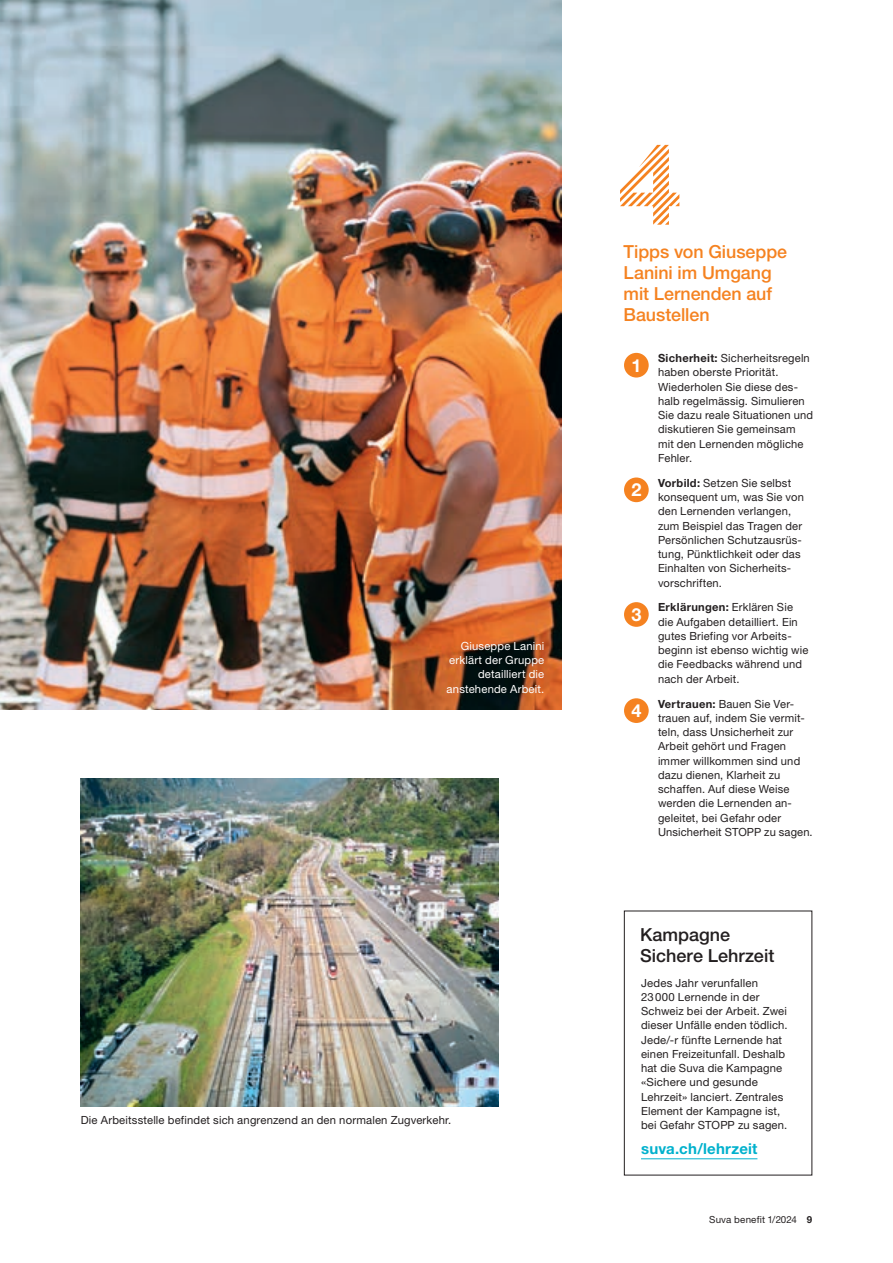
<style>
.page{position:relative;width:893px;height:1263px;background:#fff}
.page>*{position:absolute;margin:0;border:0;box-sizing:border-box;transform-origin:0 0}
.box_titel_klein{font:114px "Suva Schraffur";color:#f58220}
.box_titel_klein-2{font:500 18px/21px "Helvetica Neue LT Std";color:#f58220}
.boxtitel_sehr_klein{font:500 18px/21px "Helvetica Neue LT Std";color:#231f20}
.box_titel_gross{font:700 18px "Helvetica Neue LT Std";color:#fff}
.link{font:700 15px "Helvetica Neue LT Std";letter-spacing:.015em;color:#00b1cd}
.box_text{font:11.25px/14.2px "Helvetica Neue LT Std";letter-spacing:.015em;color:#231f20}
.legende{font:11.25px "Helvetica Neue LT Std";letter-spacing:.015em;color:#231f20}
.legende-2{font:11.25px/14.2px "Helvetica Neue LT Std";letter-spacing:.02em;color:#fff;text-align:right}
.t1{font:9.75px "Helvetica Neue LT Std";letter-spacing:.02em;color:#231f20}
.s1{font-weight:700}
</style>
<div class="page">
<img style="left:0;top:0;width:561px;height:709px">
<div style="left:624px;top:353px;width:25px;height:24px;background:#f58220;border-radius:50%"></div>
<div style="left:624px;top:477px;width:25px;height:25px;background:#f58220;border-radius:50%"></div>
<div style="left:624px;top:602px;width:25px;height:25px;background:#f58220;border-radius:50%"></div>
<div style="left:624px;top:698px;width:25px;height:25px;background:#f58220;border-radius:50%"></div>
<hr style="left:641px;top:1158px;width:116px;height:1px;background:#00b1cd">
<img style="left:81px;top:778px;width:418px;height:328px">
<p class="legende-2" style="left:447px;top:638px;width:99px">Giuseppe Lanini erklärt der Gruppe detailliert die anstehende Arbeit.</p>
<p class="legende" style="left:81px;top:1113px;width:372px">Die Arbeitsstelle befindet sich angrenzend an den normalen Zugverkehr.</p>
<p class="box_titel_klein" style="left:617px;top:132px;width:65px">4</p>
<p class="box_titel_klein-2" style="left:624px;top:241px;width:165px">Tipps von Giuseppe<br>Lanini im Umgang mit Lernenden auf<br>Baustellen</p>
<p class="box_titel_gross" style="left:631px;top:354px;width:12px">1</p>
<p class="box_text" style="left:658px;top:351px;width:157px"><span class="s1">Sicherheit:</span> Sicherheitsregeln haben oberste Priorität.<br>Wiederholen Sie diese des&shy;halb regelmässig. Simulieren<br>Sie dazu reale Situationen und diskutieren Sie gemeinsam mit den Lernenden mögliche<br>Fehler.</p>
<p class="box_titel_gross" style="left:631px;top:479px;width:12px">2</p>
<p class="box_text" style="left:658px;top:475px;width:147px"><span class="s1">Vorbild:</span> Setzen Sie selbst konsequent um, was Sie von den Lernenden verlangen, zum Beispiel das Tragen der<br>Persönlichen Schutzausrüs&shy;tung, Pünktlichkeit oder das<br>Einhalten von Sicherheits&shy;vorschriften.</p>
<p class="box_titel_gross" style="left:631px;top:603px;width:12px">3</p>
<p class="box_text" style="left:658px;top:600px;width:152px"><span class="s1">Erklärungen:</span> Erklären Sie die Aufgaben detailliert. Ein gutes Briefing vor Arbeits&shy;beginn ist ebenso wichtig wie die Feedbacks während und nach der Arbeit.</p>
<p class="box_titel_gross" style="left:631px;top:699px;width:12px">4</p>
<p class="box_text" style="left:658px;top:696px;width:156px"><span class="s1">Vertrauen:</span> Bauen Sie Ver&shy;trauen auf, indem Sie vermit&shy;teln, dass Unsicherheit zur<br>Arbeit gehört und Fragen immer willkommen sind und dazu dienen, Klarheit zu schaffen. Auf diese Weise werden die Lernenden an&shy;geleitet, bei Gefahr oder<br>Unsicherheit STOPP zu sagen.</p>
<p class="boxtitel_sehr_klein" style="left:640px;top:923px;width:136px">Kampagne<br>Sichere Lehrzeit</p>
<p class="box_text" style="left:641px;top:975px;width:148px">Jedes Jahr verunfallen<br>23000 Lernende in der<br>Schweiz bei der Arbeit. Zwei dieser Unfälle enden tödlich.</p>
<p class="box_text" style="left:641px;top:1032px;width:148px">Jede/-r fünfte Lernende hat einen Freizeitunfall. Deshalb hat die Suva die Kampagne «Sichere und gesunde<br>Lehrzeit» lanciert. Zentrales<br>Element der Kampagne ist, bei Gefahr STOPP zu sagen.</p>
<p class="link" style="left:641px;top:1139px;width:118px">suva.ch/lehrzeit</p>
<p class="t1" style="left:709px;top:1213px;width:105px">Suva benefit 1/2024 <span class="s1">9</span></p>
</div>
